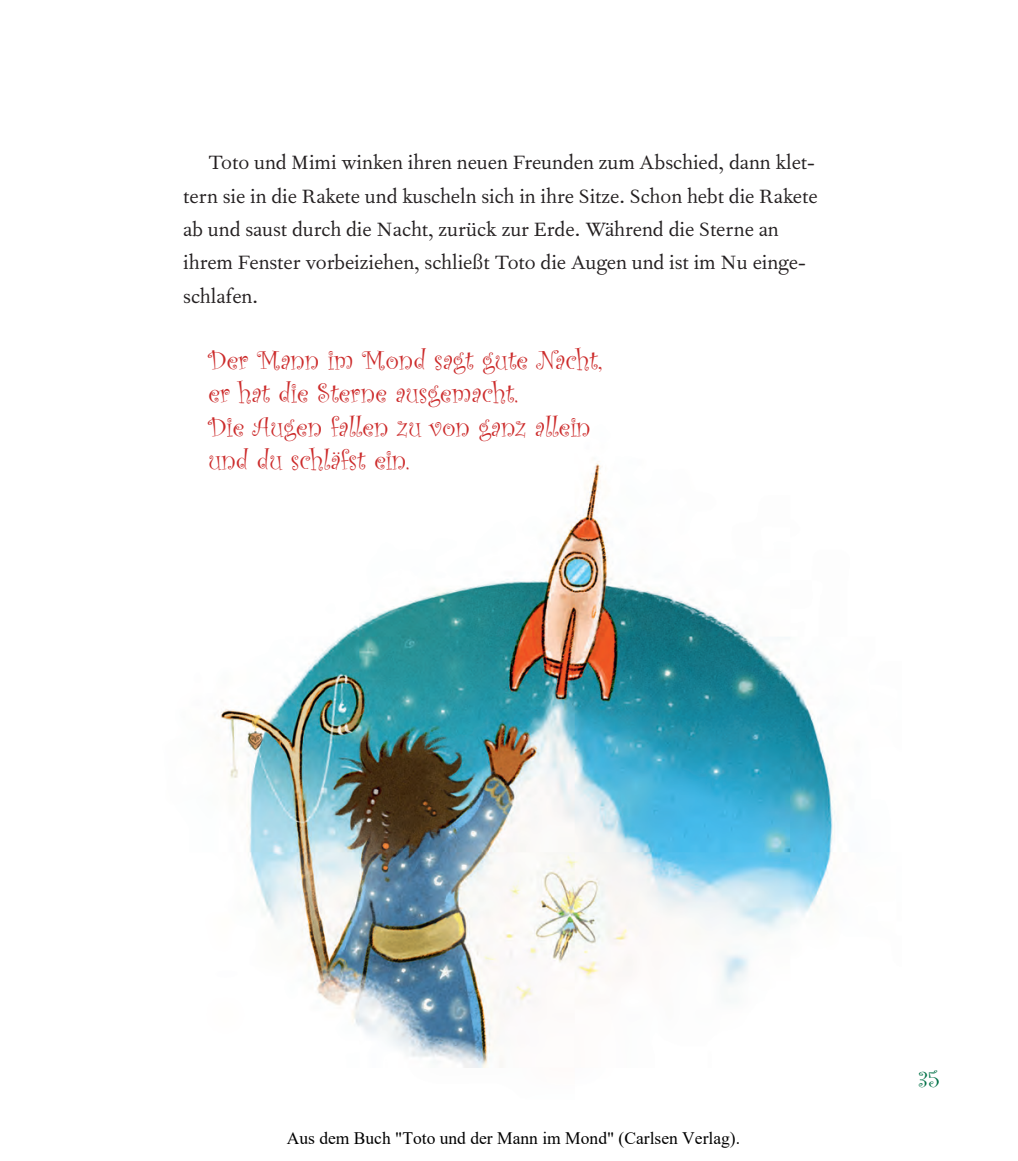
<style>
.page{position:relative;width:1018px;height:1161px;background:#fff}
.page>*{position:absolute;margin:0;border:0;box-sizing:border-box;transform-origin:0 0}
.t1{font:28px/33.2px "Curlz";color:#cc2b2b}
.t2{font:23.1px/33.2px "Fournier MT Std";color:#231f20}
.t3{font:22.75px "Curlz";color:#017147}
.t4{font:17.5px "Times New Roman";color:#000}
</style>
<div class="page">
<img style="left:220px;top:461px;width:615px;height:607px">
<p class="t2" style="left:183px;top:145px;width:636px;text-indent:25px">Toto und Mimi winken ihren neuen Freunden zum Abschied, dann klet&shy;tern sie in die Rakete und kuscheln sich in ihre Sitze. Schon hebt die Rakete ab und saust durch die Nacht, zurück zur Erde. Während die Sterne an ihrem Fenster vorbeiziehen, schließt Toto die Augen und ist im Nu einge&shy;schlafen.</p>
<p class="t1" style="left:208px;top:342px;width:396px">Der Mann im Mond sagt gute Nacht, er hat die Sterne ausgemacht.<br>Die Augen fallen zu von ganz allein und du schläfst ein.</p>
<p class="t4" style="left:287px;top:1125px;width:455px">Aus dem Buch "Toto und der Mann im Mond" (Carlsen Verlag).</p>
<p class="t3" style="left:918px;top:1063px;width:23px">35</p>
</div>
